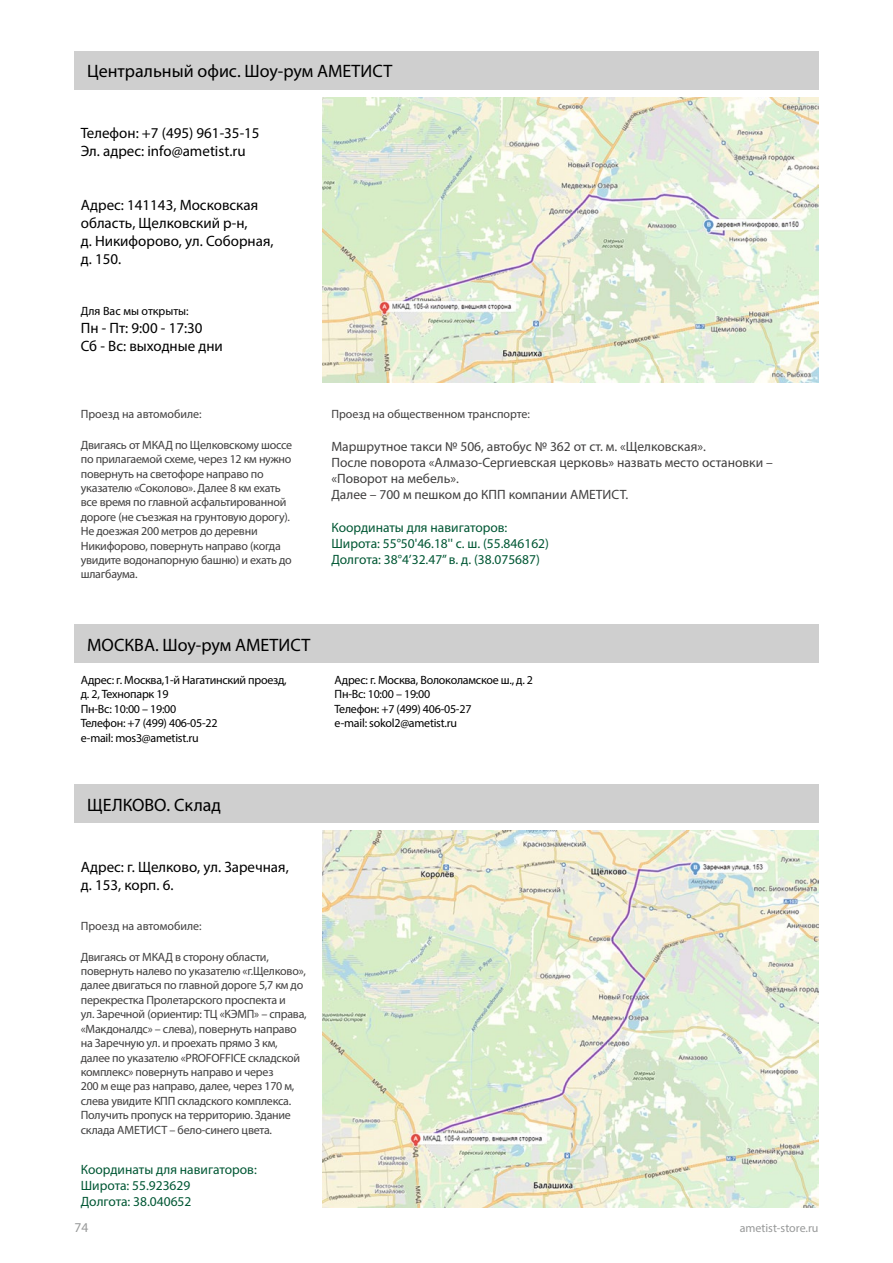
<style>
.page{position:relative;width:893px;height:1263px;background:#fff}
.page>*{position:absolute;margin:0;border:0;box-sizing:border-box;transform-origin:0 0}
.t1{font:18px "Myriad Pro";color:#000}
.t2{font:15px/18px "Myriad Pro";color:#000}
.t3{font:13.5px/16.2px "Myriad Pro";color:#403f3f}
.t4{font:13.5px/16.2px "Myriad Pro";color:#005734}
.t5{font:13.5px "Myriad Pro";color:#989999}
.t6{font:12px/14.4px "Myriad Pro";letter-spacing:-.02em;color:#403f3f}
.t7{font:12px/14.4px "Myriad Pro";letter-spacing:-.02em;color:#000}
.t8{font:12px "Myriad Pro";color:#403f3f}
.t9{font:12px "Myriad Pro";color:#989999}
.t10{font:12px "Myriad Pro";color:#000}
</style>
<div class="page">
<div style="left:74px;top:51px;width:745px;height:38px;background:#cfcfcf"></div>
<img style="left:322px;top:97px;width:497px;height:286px">
<div style="left:74px;top:784px;width:745px;height:38px;background:#cfcfcf"></div>
<img style="left:322px;top:830px;width:497px;height:377px">
<div style="left:74px;top:624px;width:745px;height:39px;background:#cfcfcf"></div>
<h1 class="t1" style="left:87px;top:60px;width:307px">Центральный офис. Шоу-рум АМЕТИСТ</h1>
<p class="t2" style="left:81px;top:124px;width:180px">Телефон: +7 (495) 961-35-15<br>Эл. адрес: info@ametist.ru</p>
<p class="t2" style="left:81px;top:196px;width:194px">Адрес: 141143, Московская область, Щелковский р-н,<br>д. Никифорово, ул. Соборная, д. 150.</p>
<p class="t10" style="left:81px;top:303px;width:109px">Для Вас мы открыты:</p>
<p class="t2" style="left:81px;top:319px;width:144px">Пн - Пт: 9:00 - 17:30<br>Сб - Вс: выходные дни</p>
<p class="t8" style="left:81px;top:407px;width:122px">Проезд на автомобиле:</p>
<p class="t6" style="left:81px;top:437px;width:213px">Двигаясь от МКАД по Щелковскому шоссе по прилагаемой схеме, через 12 км нужно повернуть на светофоре направо по указателю «Соколово». Далее 8 км ехать все время по главной асфальтированной дороге (не съезжая на грунтовую дорогу).<br>Не доезжая 200 метров до деревни Никифорово, повернуть направо (когда увидите водонапорную башню) и ехать до шлагбаума.</p>
<p class="t8" style="left:331px;top:407px;width:200px">Проезд на общественном транспорте:</p>
<p class="t3" style="left:331px;top:438px;width:443px">Маршрутное такси № 506, автобус № 362 от ст. м. «Щелковская».<br>После поворота «Алмазо-Сергиевская церковь» назвать место остановки – «Поворот на мебель».<br>Далее – 700 м пешком до КПП компании АМЕТИСТ.</p>
<p class="t4" style="left:331px;top:519px;width:219px">Координаты для навигаторов:<br>Широта: 55°50'46.18'' с. ш. (55.846162)<br>Долгота: 38°4’32.47’’ в. д. (38.075687)</p>
<h1 class="t1" style="left:87px;top:634px;width:225px">МОСКВА. Шоу-рум АМЕТИСТ</h1>
<p class="t7" style="left:81px;top:673px;width:207px">Адрес: г. Москва,1-й Нагатинский проезд, д. 2, Технопарк 19<br>Пн-Вс: 10:00 – 19:00<br>Телефон: +7 (499) 406-05-22<br>e-mail: mos3@ametist.ru</p>
<p class="t7" style="left:335px;top:673px;width:200px">Адрес: г. Москва, Волоколамское ш., д. 2<br>Пн-Вс: 10:00 – 19:00<br>Телефон: +7 (499) 406-05-27<br>e-mail: sokol2@ametist.ru</p>
<h1 class="t1" style="left:87px;top:793px;width:135px">ЩЕЛКОВО. Склад</h1>
<p class="t2" style="left:81px;top:857px;width:210px">Адрес: г. Щелково, ул. Заречная, д. 153, корп. 6.</p>
<p class="t8" style="left:81px;top:919px;width:122px">Проезд на автомобиле:</p>
<p class="t6" style="left:81px;top:949px;width:227px">Двигаясь от МКАД в сторону области, повернуть налево по указателю «г.Щелково», далее двигаться по главной дороге 5,7 км до перекрестка Пролетарского проспекта и<br>ул. Заречной (ориентир: ТЦ «КЭМП» – справа, «Макдоналдс» – слева), повернуть направо на Заречную ул. и проехать прямо 3 км, далее по указателю «PROFOFFICE складской комплекс» повернуть направо и через<br>200 м еще раз направо, далее, через 170 м, слева увидите КПП складского комплекса.<br>Получить пропуск на территорию. Здание склада АМЕТИСТ – бело-синего цвета.</p>
<p class="t4" style="left:81px;top:1161px;width:177px">Координаты для навигаторов:<br>Широта: 55.923629<br>Долгота: 38.040652</p>
<p class="t5" style="left:74px;top:1219px;width:15px">74</p>
<p class="t9" style="left:740px;top:1220px;width:80px">ametist-store.ru</p>
</div>
